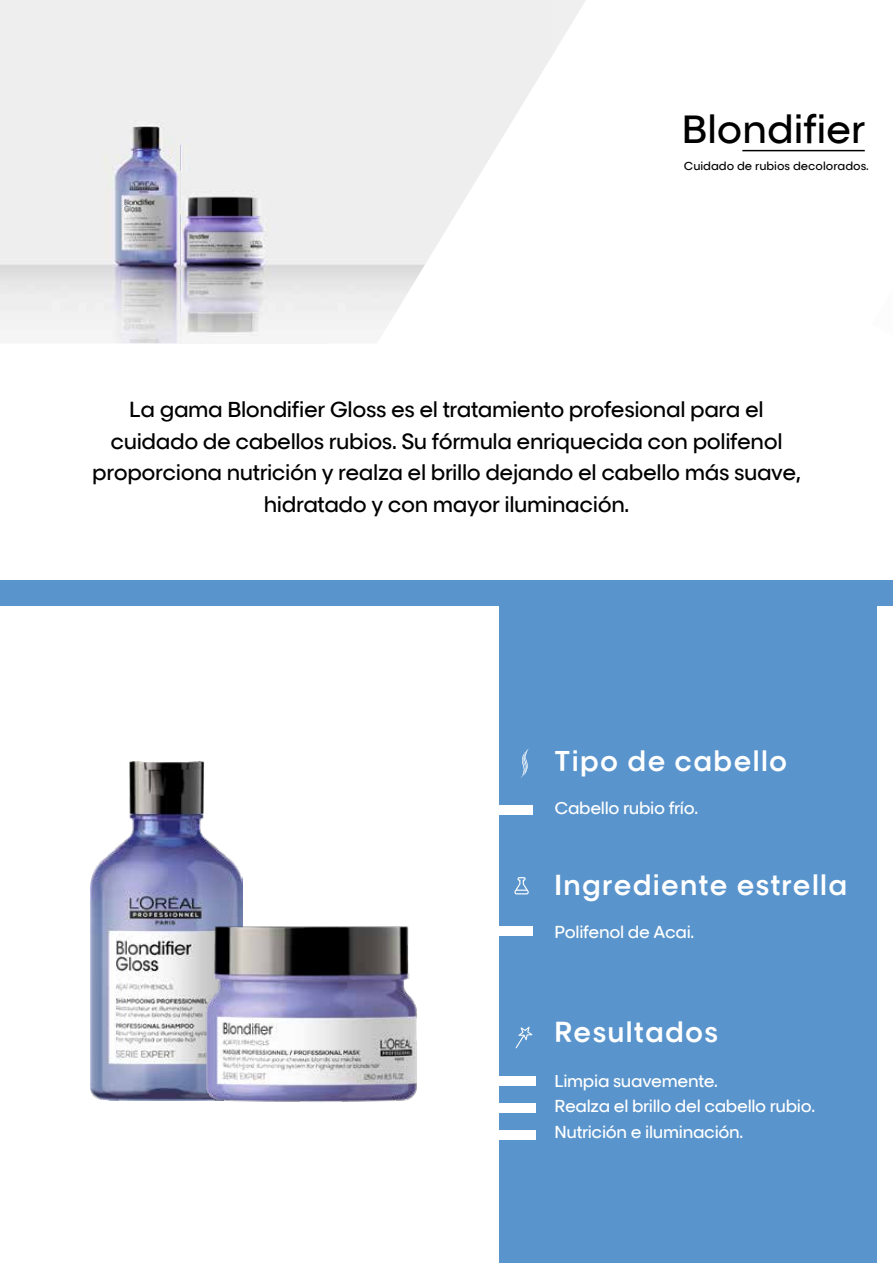
<style>
.page{position:relative;width:893px;height:1263px;background:#fff}
.page>*{position:absolute;margin:0;border:0;box-sizing:border-box;transform-origin:0 0}
.t1{font:38.25px "LOREAL PRO OFFICE";color:#000}
.t2{font:600 27px "LOREAL PRO OFFICE";letter-spacing:.05em;color:#fff}
.t3{font:21px/31.5px "LOREAL PRO OFFICE";letter-spacing:-.02em;color:#000;text-align:center}
.t4{font:16.5px/25.5px "LOREAL PRO OFFICE";letter-spacing:-.02em;color:#fff}
.t5{font:11.25px "LOREAL PRO OFFICE";color:#000}
</style>
<div class="page">
<div style="left:499px;top:606px;width:377px;height:657px;background:#5994cc"></div>
<div style="left:495px;top:805px;width:38px;height:9px;background:#fff"></div>
<svg style="left:514px;top:877px;width:15px;height:17px"></svg>
<div style="left:495px;top:926px;width:38px;height:10px;background:#fff"></div>
<svg style="left:515px;top:1027px;width:18px;height:22px"></svg>
<div style="left:498px;top:1076px;width:38px;height:10px;background:#fff"></div>
<svg style="left:521px;top:748px;width:8px;height:30px"></svg>
<div style="left:0;top:580px;width:893px;height:26px;background:#5994cc"></div>
<div style="left:498px;top:1103px;width:38px;height:10px;background:#fff"></div>
<div style="left:498px;top:1130px;width:38px;height:10px;background:#fff"></div>
<img style="left:0;top:0;width:551px;height:343px">
<svg style="left:551px;top:0;width:35px;height:57px"></svg>
<img style="left:181px;top:0;width:149px;height:343px">
<hr style="left:742px;top:150px;width:123px;height:1px;background:#000">
<img style="left:91px;top:761px;width:152px;height:340px">
<img style="left:200px;top:920px;width:217px;height:182px">
<h1 class="t1" style="left:682px;top:100px;width:185px">Blondifier</h1>
<p class="t5" style="left:684px;top:157px;width:186px">Cuidado de rubios decolorados.</p>
<p class="t3" style="left:92px;top:392px;width:710px">La gama Blondifier Gloss es el tratamiento profesional para el cuidado de cabellos rubios. Su fórmula enriquecida con polifenol proporciona nutrición y realza el brillo dejando el cabello más suave, hidratado y con mayor iluminación.</p>
<p class="t2" style="left:554px;top:741px;width:234px">Tipo de cabello</p>
<p class="t4" style="left:554px;top:794px;width:145px">Cabello rubio frío.</p>
<p class="t2" style="left:554px;top:865px;width:294px">Ingrediente estrella</p>
<p class="t4" style="left:554px;top:918px;width:141px">Polifenol de Acai.</p>
<p class="t2" style="left:554px;top:1012px;width:165px">Resultados</p>
<p class="t4" style="left:554px;top:1067px;width:262px">Limpia suavemente.<br>Realza el brillo del cabello rubio.<br>Nutrición e iluminación.</p>
</div>
